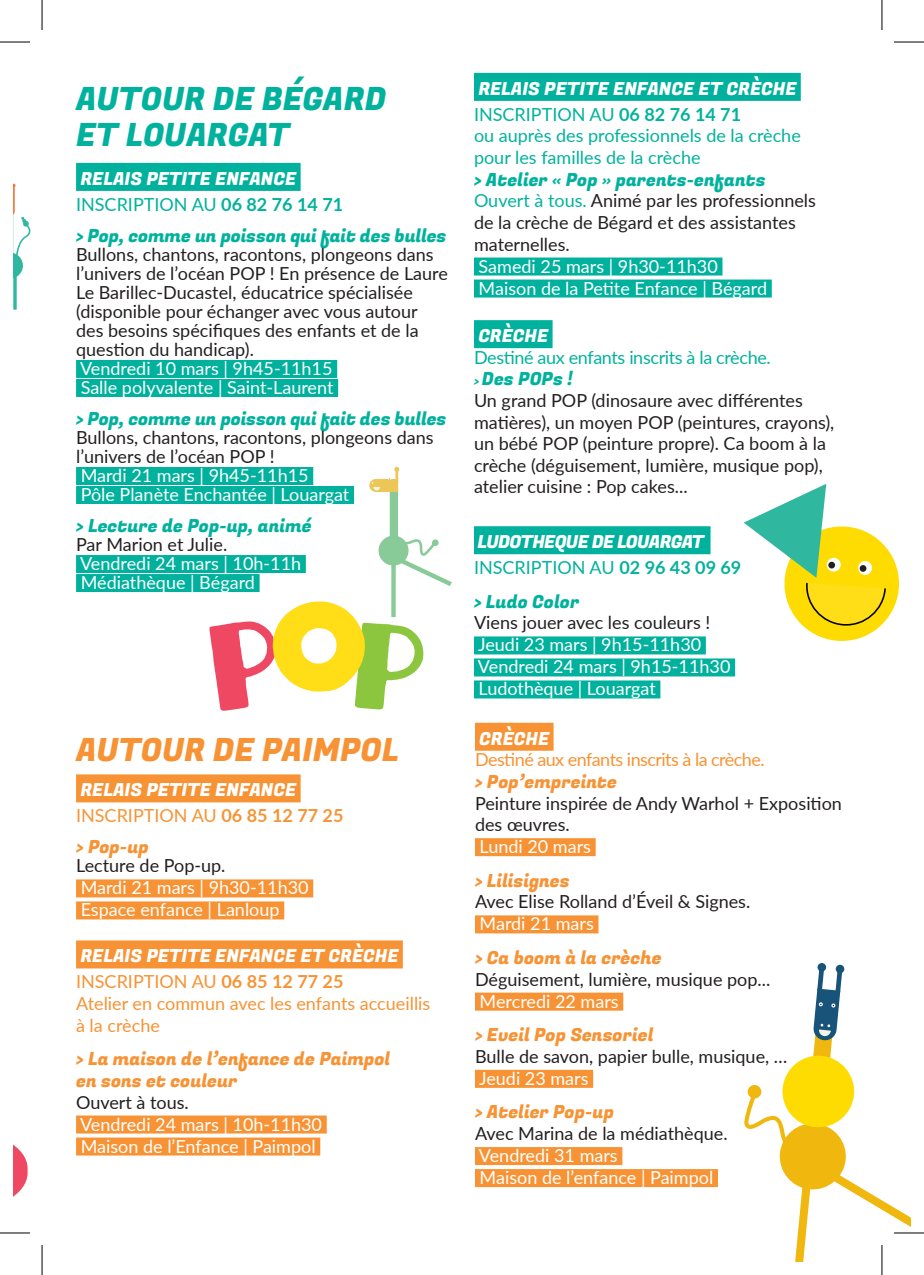
<style>
.page{position:relative;width:924px;height:1275px;background:#fff}
.page>*{position:absolute;margin:0;border:0;box-sizing:border-box;transform-origin:0 0}
.t1{font:32px/36px "Fugaz One";color:#00b29d}
.t2{font:32px "Fugaz One";color:#f79334}
.t3{font:18px/21.6px "Lato";color:#231f20}
.t4{font:18px "Lato";color:#fff}
.t5{font:18px "Fugaz One";letter-spacing:-.01em;color:#00b29d}
.t6{font:18px "Lato";color:#00b29d}
.t7{font:18px "Fugaz One";color:#f79334}
.t8{font:18px "Fugaz One";color:#fff}
.t9{font:18px "Lato";color:#f79334}
.t10{font:18px "Lato";letter-spacing:-.03em;color:#f79334}
.t11{font:18px "Lato";letter-spacing:-.02em;color:#00b29d}
.t12{font:18px "Fugaz One";letter-spacing:-.04em;color:#fff}
.s1{font-weight:700}
.s2{color:#00b29d}
.s3{font-size:12px}
</style>
<div class="page">
<svg style="left:744px;top:484px;width:155px;height:157px"></svg>
<svg style="left:14px;top:1145px;width:14px;height:51px"></svg>
<svg style="left:835px;top:964px;width:9px;height:9px"></svg>
<svg style="left:817px;top:962px;width:8px;height:9px"></svg>
<svg style="left:744px;top:968px;width:165px;height:293px"></svg>
<div style="left:76px;top:774px;width:224px;height:28px;background:#f79334"></div>
<div style="left:76px;top:879px;width:237px;height:18px;background:#f79334"></div>
<div style="left:76px;top:901px;width:208px;height:18px;background:#f79334"></div>
<div style="left:76px;top:940px;width:326px;height:28px;background:#f79334"></div>
<div style="left:76px;top:1115px;width:250px;height:18px;background:#f79334"></div>
<div style="left:76px;top:1137px;width:244px;height:18px;background:#f79334"></div>
<div style="left:475px;top:722px;width:78px;height:28px;background:#f79334"></div>
<div style="left:475px;top:838px;width:120px;height:18px;background:#f79334"></div>
<div style="left:475px;top:915px;width:123px;height:18px;background:#f79334"></div>
<div style="left:475px;top:992px;width:148px;height:18px;background:#f79334"></div>
<div style="left:475px;top:1069px;width:118px;height:18px;background:#f79334"></div>
<div style="left:475px;top:1147px;width:147px;height:18px;background:#f79334"></div>
<div style="left:475px;top:1169px;width:242px;height:18px;background:#f79334"></div>
<svg style="left:14px;top:184px;width:17px;height:126px"></svg>
<div style="left:76px;top:163px;width:224px;height:28px;background:#00b29d"></div>
<div style="left:76px;top:360px;width:261px;height:18px;background:#00b29d"></div>
<div style="left:76px;top:379px;width:262px;height:18px;background:#00b29d"></div>
<div style="left:76px;top:467px;width:237px;height:18px;background:#00b29d"></div>
<div style="left:76px;top:486px;width:278px;height:18px;background:#00b29d"></div>
<div style="left:76px;top:555px;width:230px;height:18px;background:#00b29d"></div>
<div style="left:76px;top:574px;width:183px;height:18px;background:#00b29d"></div>
<div style="left:474px;top:73px;width:326px;height:28px;background:#00b29d"></div>
<div style="left:474px;top:257px;width:248px;height:18px;background:#00b29d"></div>
<div style="left:474px;top:279px;width:297px;height:18px;background:#00b29d"></div>
<div style="left:474px;top:320px;width:78px;height:28px;background:#00b29d"></div>
<div style="left:474px;top:526px;width:236px;height:28px;background:#00b29d"></div>
<div style="left:474px;top:636px;width:231px;height:18px;background:#00b29d"></div>
<div style="left:474px;top:658px;width:260px;height:18px;background:#00b29d"></div>
<div style="left:474px;top:680px;width:186px;height:18px;background:#00b29d"></div>
<hr style="left:395px;top:468px;width:3px;height:14px;background:#ecc656">
<svg style="left:394px;top:467px;width:5px;height:5px"></svg>
<svg style="left:209px;top:478px;width:242px;height:233px"></svg>
<hr style="left:893px;top:1231px;width:30px;height:3px;background:#fff">
<hr style="left:880px;top:1245px;width:2px;height:30px;background:#fff">
<hr style="left:0;top:42px;width:30px;height:1px;background:#000">
<hr style="left:893px;top:42px;width:30px;height:1px;background:#000">
<hr style="left:0;top:1232px;width:30px;height:1px;background:#000">
<hr style="left:893px;top:1232px;width:30px;height:1px;background:#000">
<hr style="left:42px;top:0;width:1px;height:30px;background:#000">
<hr style="left:42px;top:1245px;width:1px;height:30px;background:#000">
<hr style="left:881px;top:0;width:1px;height:30px;background:#000">
<hr style="left:881px;top:1245px;width:1px;height:30px;background:#000">
<p class="t1" style="left:76px;top:82px;width:311px">AUTOUR DE BÉGARD<br>ET LOUARGAT</p>
<p class="t8" style="left:80px;top:166px;width:217px">RELAIS PETITE ENFANCE</p>
<p class="t6" style="left:76px;top:191px;width:268px">INSCRIPTION AU <span class="s1">06 82 76 14 71</span></p>
<p class="t5" style="left:76px;top:223px;width:371px">&gt; Pop, comme un poisson qui fait des bulles</p>
<p class="t3" style="left:76px;top:244px;width:373px;line-height:19px">Bullons, chantons, racontons, plongeons dans l’univers de l’océan POP ! En présence de Laure Le Barillec-Ducastel, éducatrice spécialisée (disponible pour échanger avec vous autour des besoins spécifiques des enfants et de la question du handicap).</p>
<p class="t4" style="left:80px;top:355px;width:254px">Vendredi 10 mars | 9h45-11h15</p>
<p class="t4" style="left:81px;top:374px;width:254px">Salle polyvalente | Saint-Laurent</p>
<p class="t5" style="left:76px;top:406px;width:371px">&gt; Pop, comme un poisson qui fait des bulles</p>
<p class="t3" style="left:76px;top:427px;width:359px;line-height:19px">Bullons, chantons, racontons, plongeons dans l’univers de l’océan POP !</p>
<p class="t4" style="left:81px;top:462px;width:229px">Mardi 21 mars | 9h45-11h15</p>
<p class="t4" style="left:81px;top:481px;width:270px">Pôle Planète Enchantée | Louargat</p>
<p class="t5" style="left:76px;top:513px;width:237px">&gt; Lecture de Pop-up, animé</p>
<p class="t3" style="left:76px;top:533px;width:153px">Par Marion et Julie.</p>
<p class="t4" style="left:80px;top:550px;width:222px">Vendredi 24 mars | 10h-11h</p>
<p class="t4" style="left:81px;top:569px;width:176px">Médiathèque | Bégard</p>
<p class="t2" style="left:76px;top:727px;width:324px">AUTOUR DE PAIMPOL</p>
<p class="t8" style="left:80px;top:777px;width:217px">RELAIS PETITE ENFANCE</p>
<p class="t9" style="left:76px;top:803px;width:269px">INSCRIPTION AU <span class="s1">06 85 12 77 25</span></p>
<p class="t7" style="left:76px;top:834px;width:74px">&gt; Pop-up</p>
<p class="t3" style="left:76px;top:854px;width:151px">Lecture de Pop-up.</p>
<p class="t4" style="left:81px;top:875px;width:229px">Mardi 21 mars | 9h30-11h30</p>
<p class="t4" style="left:81px;top:897px;width:200px">Espace enfance | Lanloup</p>
<p class="t8" style="left:80px;top:943px;width:319px">RELAIS PETITE ENFANCE ET CRÈCHE</p>
<p class="t9" style="left:76px;top:969px;width:269px">INSCRIPTION AU <span class="s1">06 85 12 77 25</span></p>
<p class="t9" style="left:76px;top:990px;width:355px">Atelier en commun avec les enfants accueillis</p>
<p class="t9" style="left:76px;top:1012px;width:85px">à la crèche</p>
<p class="t7" style="left:76px;top:1046px;width:315px">&gt; La maison de l’enfance de Paimpol</p>
<p class="t7" style="left:76px;top:1068px;width:163px">en sons et couleur</p>
<p class="t3" style="left:76px;top:1090px;width:114px">Ouvert à tous.</p>
<p class="t4" style="left:80px;top:1111px;width:243px">Vendredi 24 mars | 10h-11h30</p>
<p class="t4" style="left:81px;top:1133px;width:236px">Maison de l’Enfance | Paimpol</p>
<p class="t8" style="left:478px;top:76px;width:319px">RELAIS PETITE ENFANCE ET CRÈCHE</p>
<p class="t6" style="left:474px;top:101px;width:268px">INSCRIPTION AU <span class="s1">06 82 76 14 71</span></p>
<p class="t6" style="left:474px;top:123px;width:328px">ou auprès des professionnels de la crèche</p>
<p class="t6" style="left:474px;top:145px;width:228px">pour les familles de la crèche</p>
<p class="t5" style="left:474px;top:167px;width:293px">&gt; Atelier « Pop » parents-enfants</p>
<p class="t3" style="left:474px;top:189px;width:343px"><span class="s2">Ouvert à tous.</span> Animé par les professionnels de la crèche de Bégard et des assistantes maternelles.</p>
<p class="t4" style="left:478px;top:253px;width:240px">Samedi 25 mars | 9h30-11h30</p>
<p class="t4" style="left:478px;top:275px;width:290px">Maison de la Petite Enfance | Bégard</p>
<p class="t8" style="left:478px;top:323px;width:71px">CRÈCHE</p>
<p class="t11" style="left:474px;top:344px;width:298px">Destiné aux enfants inscrits à la crèche.</p>
<p class="t5" style="left:474px;top:366px;width:100px"><span class="s3">&gt;</span> Des POPs !</p>
<p class="t3" style="left:474px;top:389px;width:361px">Un grand POP (dinosaure avec différentes matières), un moyen POP (peintures, crayons), un bébé POP (peinture propre). Ca boom à la crèche (déguisement, lumière, musique pop), atelier cuisine : Pop cakes...</p>
<p class="t12" style="left:477px;top:529px;width:228px">LUDOTHEQUE DE LOUARGAT</p>
<p class="t6" style="left:474px;top:555px;width:269px">INSCRIPTION AU <span class="s1">02 96 43 09 69</span></p>
<p class="t5" style="left:474px;top:589px;width:107px">&gt; Ludo Color</p>
<p class="t3" style="left:474px;top:611px;width:238px">Viens jouer avec les couleurs !</p>
<p class="t4" style="left:478px;top:632px;width:224px">Jeudi 23 mars | 9h15-11h30</p>
<p class="t4" style="left:477px;top:654px;width:254px">Vendredi 24 mars | 9h15-11h30</p>
<p class="t4" style="left:478px;top:676px;width:178px">Ludothèque | Louargat</p>
<p class="t8" style="left:479px;top:726px;width:71px">CRÈCHE</p>
<p class="t10" style="left:475px;top:747px;width:291px">Destiné aux enfants inscrits à la crèche.</p>
<p class="t7" style="left:475px;top:769px;width:143px">&gt; Pop’empreinte</p>
<p class="t3" style="left:475px;top:791px;width:368px">Peinture inspirée de Andy Warhol + Exposition des œuvres.</p>
<p class="t4" style="left:479px;top:833px;width:113px">Lundi 20 mars</p>
<p class="t7" style="left:475px;top:868px;width:96px">&gt; Lilisignes</p>
<p class="t3" style="left:475px;top:890px;width:277px">Avec Elise Rolland d’Éveil &amp; Signes.</p>
<p class="t4" style="left:479px;top:911px;width:116px">Mardi 21 mars</p>
<p class="t7" style="left:475px;top:945px;width:188px">&gt; Ca boom à la crèche</p>
<p class="t3" style="left:475px;top:967px;width:297px">Déguisement, lumière, musique pop...</p>
<p class="t4" style="left:479px;top:988px;width:140px">Mercredi 22 mars</p>
<p class="t7" style="left:475px;top:1022px;width:180px">&gt; Eveil Pop Sensoriel</p>
<p class="t3" style="left:475px;top:1044px;width:314px">Bulle de savon, papier bulle, musique, …</p>
<p class="t4" style="left:479px;top:1065px;width:111px">Jeudi 23 mars</p>
<p class="t7" style="left:475px;top:1099px;width:140px">&gt; Atelier Pop-up</p>
<p class="t3" style="left:475px;top:1122px;width:254px">Avec Marina de la médiathèque.</p>
<p class="t4" style="left:478px;top:1142px;width:140px">Vendredi 31 mars</p>
<p class="t4" style="left:479px;top:1164px;width:235px">Maison de l’enfance | Paimpol</p>
</div>
